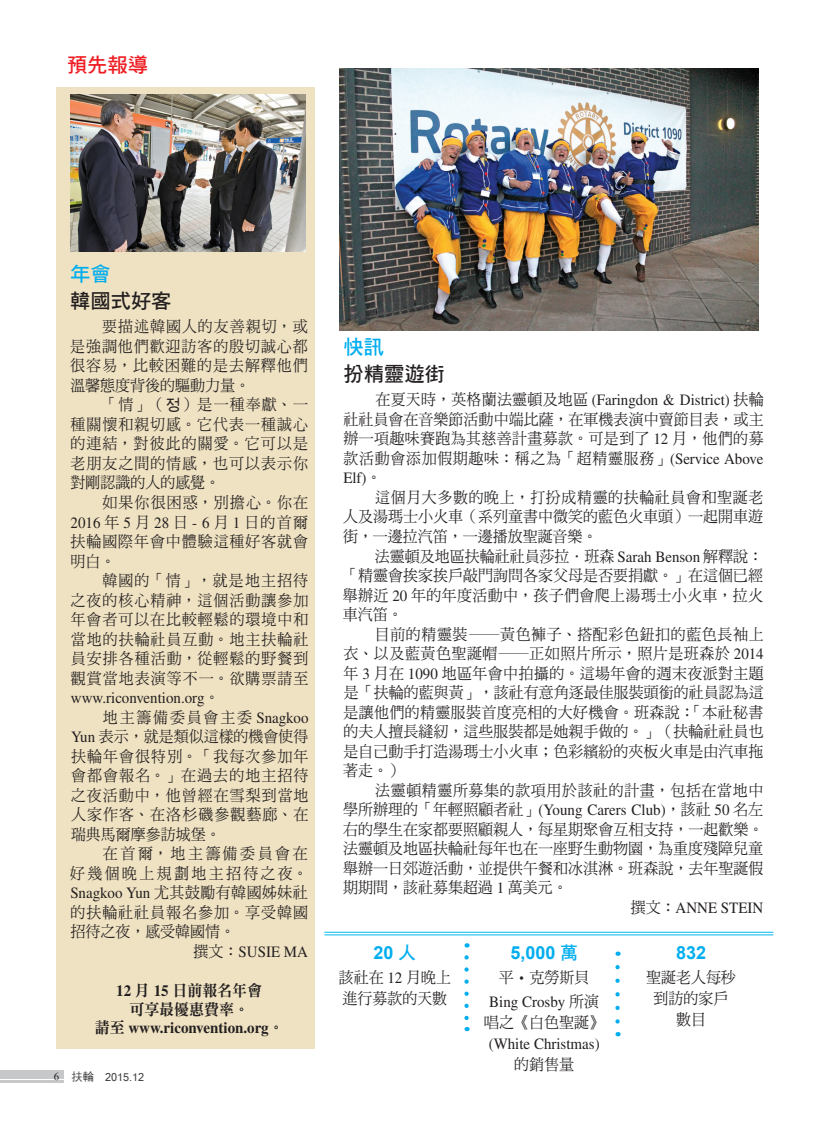
<style>
.page{position:relative;width:834px;height:1132px;background:#fff}
.page>*{position:absolute;margin:0;border:0;box-sizing:border-box;transform-origin:0 0}
.t1{font:20.25px "DF Hei Std W7";color:#231f20}
.t2{font:20.25px "DF Hei Std W7";color:#ee1d23}
.t3{font:20.25px "DF Hei Std W7";color:#00aeef}
.t4{font:700 18px "Arial";color:#00aeef}
.t5{font:15.75px/19.5px "DF Ming Std W5";letter-spacing:.025em;color:#231f20;text-align:justify;scale:.95 1}
.t6{font:15.75px "Times LT Std";color:#231f20;scale:.95 1}
.t7{font:15.75px/21px "DF Ming Std W5";color:#231f20;scale:.95 1}
.t8{font:15.75px/19.5px "DF Ming Std W5";letter-spacing:.155em;color:#231f20;text-align:right;scale:.95 1}
.t9{font:15.75px/19.5px "DF Ming Std W5";letter-spacing:.065em;color:#231f20;scale:.95 1}
.t10{font:700 15.75px "Times LT Std";color:#231f20;scale:.95 1}
.t11{font:15.75px/18.8px "DF Ming Std W9";color:#231f20;text-align:center;scale:.95 1}
.t12{font:15.75px/19.5px "DF Ming Std W5";letter-spacing:.06em;color:#231f20;scale:.95 1}
.t13{font:15.75px "DF Ming Std W5";letter-spacing:.075em;color:#231f20;scale:.95 1}
.t14{font:12px "Latha";color:#3e3e3f}
.s1{font-family:"Arial Unicode MS"}
.s2{font-family:"DF Ming Std W5"}
.s3{font-family:"Times LT Std"}
.s4{font-family:"Times LT Std";font-weight:700}
.s5{font-family:"DF Ming Std W9";font-weight:400}
.s6{font-family:"Aparajita";font-size:13.5px;color:#231f20}
.s7{font-family:"DF Hei W5 WIN BF";font-size:11.25px}
.s8{font-family:"DF Hei Std W7";font-weight:400}
.s9{font-size:16.5px}
</style>
<div class="page">
<div style="left:0;top:1069px;width:64px;height:9px;background:#c7c8ca"></div>
<hr style="left:0;top:1080px;width:64px;height:2px;background:#c7c8ca">
<div style="left:56px;top:87px;width:259px;height:961px;background:#efe2c2"></div>
<svg style="left:464px;top:957px;width:4px;height:73px"></svg>
<svg style="left:615px;top:966px;width:4px;height:69px"></svg>
<hr style="left:324px;top:931px;width:449px;height:1px;background:#00baf1">
<hr style="left:324px;top:934px;width:449px;height:1px;background:#00baf1">
<img style="left:70px;top:95px;width:235px;height:156px">
<img style="left:339px;top:68px;width:419px;height:262px">
<p class="t2" style="left:67px;top:53px;width:82px">預先報導</p>
<p class="t3" style="left:70px;top:262px;width:42px">年會</p>
<p class="t1" style="left:70px;top:290px;width:103px">韓國式好客</p>
<p class="t5" style="left:70px;top:316px;width:251px;text-indent:32px">要描述韓國人的友善親切，或是強調他們歡迎訪客的殷切誠心都很容易，比較困難的是去解釋他們溫馨態度背後的驅動力量。</p>
<p class="t5" style="left:70px;top:394px;width:252px;text-indent:32px">「情」（<span class="s1">정</span>）是一種奉獻、一種關懷和親切感。它代表一種誠心的連結，對彼此的關愛。它可以是老朋友之間的情感，也可以表示你對剛認識的人的感覺。</p>
<p class="t13" style="left:102px;top:493px;width:218px">如果你很困惑，別擔心。你在</p>
<p class="t6" style="left:71px;top:513px;width:251px">2016<span class="s2">年</span>5<span class="s2">月</span>28<span class="s2">日</span>-6<span class="s2">月</span>1<span class="s2">日的首爾</span></p>
<p class="t12" style="left:71px;top:531px;width:251px">扶輪國際年會中體驗這種好客就會明白。</p>
<p class="t5" style="left:71px;top:570px;width:252px;text-indent:32px">韓國的「情」，就是地主招待之夜的核心精神，這個活動讓參加年會者可以在比較輕鬆的環境中和當地的扶輪社員互動。地主扶輪社員安排各種活動，從輕鬆的野餐到觀賞當地表演等不一。欲購票請至</p>
<p class="t6" style="left:71px;top:688px;width:158px">www.riconvention.org<span class="s2">。</span></p>
<p class="t5" style="left:71px;top:706px;width:251px;text-indent:32px">地主籌備委員會主委 <span class="s3">Snagkoo Yun</span> 表示，就是類似這樣的機會使得扶輪年會很特別。「我每次參加年會都會報名。」在過去的地主招待之夜活動中，他曾經在雪梨到當地人家作客、在洛杉磯參觀藝廊、在瑞典馬爾摩參訪城堡。</p>
<p class="t8" style="left:70px;top:843px;width:251px">在首爾，地主籌備委員會在<br>好幾個晚上規劃地主招待之夜。</p>
<p class="t6" style="left:70px;top:883px;width:251px">Snagkoo Yun <span class="s2">尤其鼓勵有韓國姊妹社</span></p>
<p class="t9" style="left:70px;top:901px;width:251px">的扶輪社社員報名參加。享受韓國招待之夜，感受韓國情。</p>
<p class="t6" style="left:194px;top:942px;width:122px"><span class="s2">撰文：</span>SUSIE MA</p>
<p class="t11" style="left:116px;top:980px;width:155px"><span class="s4">12</span> 月 <span class="s4">15</span> 日前報名年會可享最優惠費率。</p>
<p class="t10" style="left:95px;top:1018px;width:200px"><span class="s5">請至</span> www.riconvention.org<span class="s5">。</span></p>
<p class="t14" style="left:54px;top:1066px;width:92px"><span class="s6">6</span> <span class="s7">扶輪　</span>2015.12</p>
<p class="t3" style="left:343px;top:335px;width:42px">快訊</p>
<p class="t1" style="left:343px;top:363px;width:103px">扮精靈遊街</p>
<p class="t6" style="left:375px;top:391px;width:410px"><span class="s2">在夏天時，英格蘭法靈頓及地區</span> (Faringdon &amp; District) <span class="s2">扶輪</span></p>
<p class="t5" style="left:343px;top:409px;width:443px">社社員會在音樂節活動中端比薩，在軍機表演中賣節目表，或主辦一項趣味賽跑為其慈善計畫募款。可是到了 <span class="s3">12</span> 月，他們的募款活動會添加假期趣味：稱之為「超精靈服務」<span class="s3">(Service Above</span></p>
<p class="t6" style="left:343px;top:469px;width:42px">Elf)<span class="s2">。</span></p>
<p class="t5" style="left:343px;top:487px;width:444px;text-indent:32px">這個月大多數的晚上，打扮成精靈的扶輪社員會和聖誕老人及湯瑪士小火車（系列童書中微笑的藍色火車頭）一起開車遊街，一邊拉汽笛，一邊播放聖誕音樂。</p>
<p class="t5" style="left:343px;top:545px;width:444px;text-indent:32px">法靈頓及地區扶輪社社員莎拉．班森 <span class="s3">Sarah Benson</span> 解釋說：「精靈會挨家挨戶敲門詢問各家父母是否要捐獻。」在這個已經舉辦近 <span class="s3">20</span> 年的年度活動中，孩子們會爬上湯瑪士小火車，拉火車汽笛。</p>
<p class="t5" style="left:343px;top:623px;width:444px;text-indent:31px">目前的精靈裝―黃色褲子、搭配彩色鈕扣的藍色長袖上衣、以及藍黃色聖誕帽―正如照片所示，照片是班森於 <span class="s3">2014</span>年 <span class="s3">3</span> 月在 <span class="s3">1090</span> 地區年會中拍攝的。這場年會的週末夜派對主題是「扶輪的藍與黃」，該社有意角逐最佳服裝頭銜的社員認為這是讓他們的精靈服裝首度亮相的大好機會。班森說：「本社秘書的夫人擅長縫紉，這些服裝都是她親手做的。」（扶輪社社員也是自己動手打造湯瑪士小火車；色彩繽紛的夾板火車是由汽車拖著走。）</p>
<p class="t5" style="left:375px;top:779px;width:410px">法靈頓精靈所募集的款項用於該社的計畫，包括在當地中</p>
<p class="t6" style="left:343px;top:800px;width:443px"><span class="s2">學所辦理的「年輕照顧者社」</span>(Young Carers Club)<span class="s2">，該社</span> 50 <span class="s2">名左</span></p>
<p class="t5" style="left:343px;top:818px;width:444px">右的學生在家都要照顧親人，每星期聚會互相支持，一起歡樂。法靈頓及地區扶輪社每年也在一座野生動物園，為重度殘障兒童舉辦一日郊遊活動，並提供午餐和冰淇淋。班森說，去年聖誕假期期間，該社募集超過 <span class="s3">1</span> 萬美元。</p>
<p class="t6" style="left:630px;top:898px;width:141px"><span class="s2">撰文：</span>ANNE STEIN</p>
<p class="t4" style="left:373px;top:940px;width:44px">20 <span class="s8">人</span></p>
<p class="t7" style="left:338px;top:966px;width:120px">該社在 <span class="s3">12</span> 月晚上進行募款的天數</p>
<p class="t4" style="left:510px;top:940px;width:69px">5,000 <span class="s8">萬</span></p>
<p class="t5" style="left:499px;top:967px;width:97px">平<span class="s9">•</span>克勞斯貝</p>
<p class="t6" style="left:489px;top:992px;width:117px">Bing Crosby <span class="s2">所演</span></p>
<p class="t5" style="left:484px;top:1011px;width:128px">唱之《白色聖誕》</p>
<p class="t6" style="left:488px;top:1034px;width:118px">(White Christmas)</p>
<p class="t5" style="left:514px;top:1053px;width:64px">的銷售量</p>
<p class="t4" style="left:676px;top:940px;width:32px">832</p>
<p class="t7" style="left:646px;top:966px;width:96px;text-align:center">聖誕老人每秒到訪的家戶數目</p>
</div>
